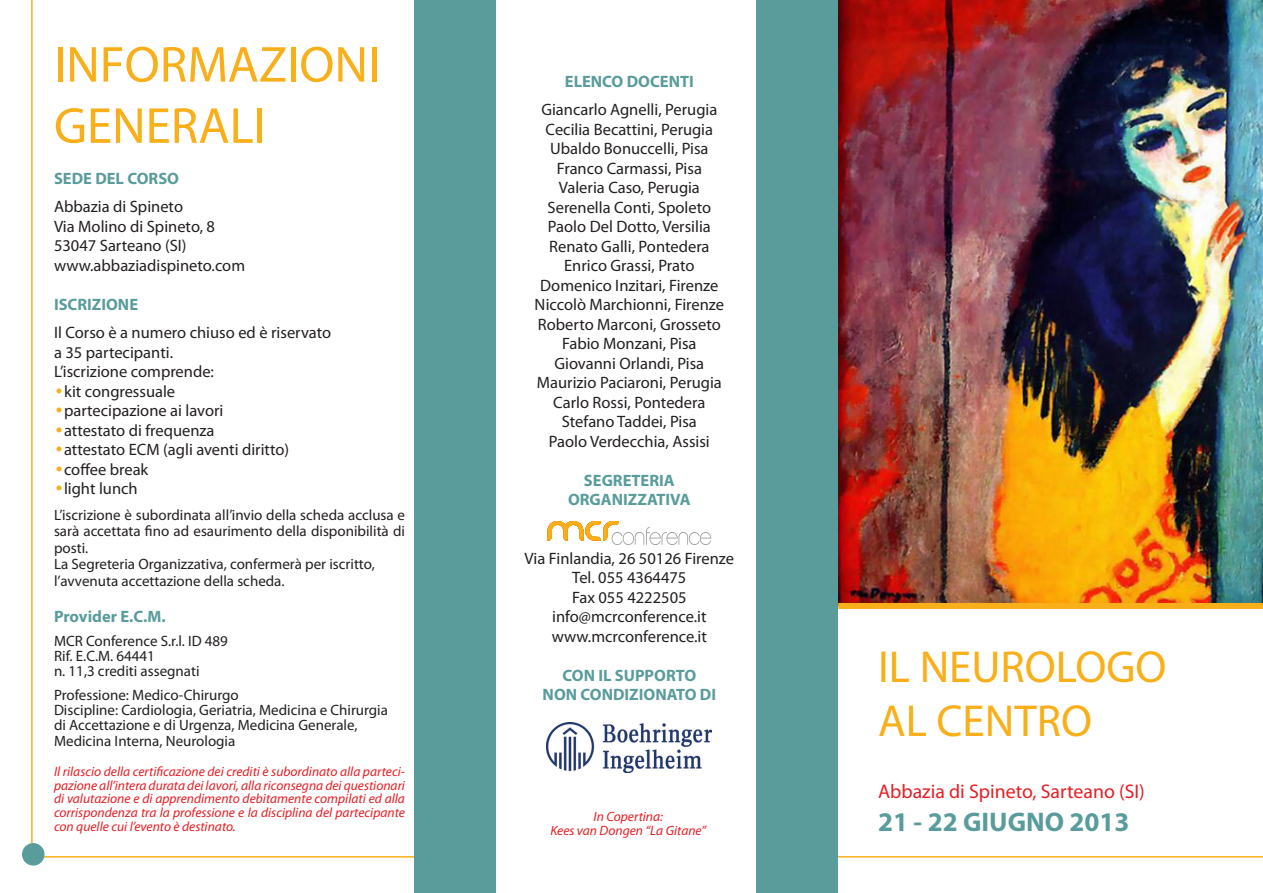
<style>
.page{position:relative;width:1263px;height:893px;background:#fff}
.page>*{position:absolute;margin:0;border:0;box-sizing:border-box;transform-origin:0 0}
.t1{font:51px/61.2px "Myriad Pro";color:#f8af19}
.t2{font:45px "Myriad Pro";color:#f8af19}
.t3{font:700 27px "Myriad Pro";color:#599c9b}
.t4{font:19.8px "Myriad Pro";color:#e61e24}
.t5{font:16.5px "Myriad Pro";color:#231f20}
.t6{font:700 16.5px "Myriad Pro";color:#599c9b}
.t7{font:15px/16.5px "Myriad Pro";color:#231f20;text-align:justify}
.t8{font:italic 13.5px/13.5px "Myriad Pro";color:#e61e24;text-align:justify}
.s1{font-family:"Century Gothic";color:#f8af19}
</style>
<div class="page">
<hr style="left:33px;top:856px;width:1230px;height:2px;background:#f8af19">
<div style="left:414px;top:0;width:424px;height:893px;background:#599c9b"></div>
<div style="left:496px;top:0;width:260px;height:893px;background:#fff"></div>
<img style="left:838px;top:0;width:425px;height:603px">
<img style="left:547px;top:723px;width:165px;height:49px">
<svg style="left:547px;top:521px;width:164px;height:24px"></svg>
<div style="left:838px;top:603px;width:425px;height:6px;background:#f8af19"></div>
<hr style="left:31px;top:0;width:2px;height:857px;background:#f8af19">
<div style="left:22px;top:843px;width:23px;height:23px;background:#599c9b;border-radius:50%"></div>
<p class="t1" style="left:54px;top:33px;width:328px">INFORMAZIONI<br>GENERALI</p>
<p class="t6" style="left:54px;top:168px;width:127px">SEDE DEL CORSO</p>
<p class="t5" style="left:54px;top:197px;width:131px">Abbazia di Spineto</p>
<p class="t5" style="left:54px;top:216px;width:163px">Via Molino di Spineto, 8</p>
<p class="t5" style="left:54px;top:236px;width:134px">53047 Sarteano (SI)</p>
<p class="t5" style="left:54px;top:255px;width:193px">www.abbaziadispineto.com</p>
<p class="t6" style="left:54px;top:294px;width:86px">ISCRIZIONE</p>
<p class="t5" style="left:54px;top:323px;width:279px">Il Corso è a numero chiuso ed è riservato</p>
<p class="t5" style="left:54px;top:342px;width:121px">a 35 partecipanti.</p>
<p class="t5" style="left:54px;top:362px;width:162px">L’iscrizione comprende:</p>
<p class="t5" style="left:54px;top:381px;width:123px"><span class="s1">•</span>kit congressuale</p>
<p class="t5" style="left:54px;top:401px;width:171px"><span class="s1">•</span>partecipazione ai lavori</p>
<p class="t5" style="left:54px;top:420px;width:162px"><span class="s1">•</span>attestato di frequenza</p>
<p class="t5" style="left:54px;top:440px;width:237px"><span class="s1">•</span>attestato ECM (agli aventi diritto)</p>
<p class="t5" style="left:54px;top:459px;width:96px"><span class="s1">•</span>coffee break</p>
<p class="t5" style="left:54px;top:479px;width:85px"><span class="s1">•</span>light lunch</p>
<p class="t7" style="left:54px;top:506px;width:353px">L’iscrizione è subordinata all’invio della scheda acclusa e sarà accettata fino ad esaurimento della disponibilità di posti.</p>
<p class="t7" style="left:54px;top:556px;width:322px">La Segreteria Organizzativa, confermerà per iscritto,</p>
<p class="t7" style="left:54px;top:572px;width:232px">l’avvenuta accettazione della scheda.</p>
<p class="t6" style="left:54px;top:606px;width:113px">Provider E.C.M.</p>
<p class="t7" style="left:54px;top:632px;width:175px">MCR Conference S.r.l. ID 489</p>
<p class="t7" style="left:54px;top:647px;width:102px">Rif. E.C.M. 64441</p>
<p class="t7" style="left:54px;top:662px;width:147px">n. 11,3 crediti assegnati</p>
<p class="t7" style="left:54px;top:686px;width:186px">Professione: Medico-Chirurgo</p>
<p class="t7" style="left:54px;top:701px;width:335px">Discipline: Cardiologia, Geriatria, Medicina e Chirurgia</p>
<p class="t7" style="left:54px;top:716px;width:305px">di Accettazione e di Urgenza, Medicina Generale,</p>
<p class="t7" style="left:54px;top:733px;width:183px">Medicina Interna, Neurologia</p>
<p class="t8" style="left:54px;top:765px;width:353px">Il rilascio della certificazione dei crediti è subordinato alla parteci&shy;pazione all’intera durata dei lavori, alla riconsegna dei questionari di valutazione e di apprendimento debitamente compilati ed alla corrispondenza tra la professione e la disciplina del partecipante con quelle cui l’evento è destinato.</p>
<p class="t6" style="left:565px;top:70px;width:130px">ELENCO DOCENTI</p>
<p class="t5" style="left:541px;top:100px;width:177px">Giancarlo Agnelli, Perugia</p>
<p class="t5" style="left:546px;top:119px;width:169px">Cecilia Becattini, Perugia</p>
<p class="t5" style="left:550px;top:139px;width:160px">Ubaldo Bonuccelli, Pisa</p>
<p class="t5" style="left:557px;top:158px;width:147px">Franco Carmassi, Pisa</p>
<p class="t5" style="left:559px;top:178px;width:143px">Valeria Caso, Perugia</p>
<p class="t5" style="left:547px;top:197px;width:165px">Serenella Conti, Spoleto</p>
<p class="t5" style="left:548px;top:217px;width:164px">Paolo Del Dotto, Versilia</p>
<p class="t5" style="left:549px;top:236px;width:162px">Renato Galli, Pontedera</p>
<p class="t5" style="left:564px;top:256px;width:132px">Enrico Grassi, Prato</p>
<p class="t5" style="left:540px;top:275px;width:180px">Domenico Inzitari, Firenze</p>
<p class="t5" style="left:535px;top:295px;width:191px">Niccolò Marchionni, Firenze</p>
<p class="t5" style="left:538px;top:314px;width:184px">Roberto Marconi, Grosseto</p>
<p class="t5" style="left:562px;top:334px;width:136px">Fabio Monzani, Pisa</p>
<p class="t5" style="left:554px;top:353px;width:151px">Giovanni Orlandi, Pisa</p>
<p class="t5" style="left:537px;top:373px;width:186px">Maurizio Paciaroni, Perugia</p>
<p class="t5" style="left:553px;top:392px;width:154px">Carlo Rossi, Pontedera</p>
<p class="t5" style="left:562px;top:412px;width:137px">Stefano Taddei, Pisa</p>
<p class="t5" style="left:549px;top:431px;width:162px">Paolo Verdecchia, Assisi</p>
<p class="t6" style="left:584px;top:469px;width:92px">SEGRETERIA</p>
<p class="t6" style="left:568px;top:489px;width:124px">ORGANIZZATIVA</p>
<p class="t5" style="left:525px;top:548px;width:211px">Via Finlandia, 26 50126 Firenze</p>
<p class="t5" style="left:572px;top:568px;width:116px">Tel. 055 4364475</p>
<p class="t5" style="left:572px;top:587px;width:116px">Fax 055 4222505</p>
<p class="t5" style="left:552px;top:607px;width:156px">info@mcrconference.it</p>
<p class="t5" style="left:552px;top:626px;width:157px">www.mcrconference.it</p>
<p class="t6" style="left:562px;top:664px;width:135px">CON IL SUPPORTO</p>
<p class="t6" style="left:543px;top:684px;width:175px">NON CONDIZIONATO DI</p>
<p class="t8" style="left:593px;top:810px;width:71px">In Copertina:</p>
<p class="t8" style="left:550px;top:823px;width:157px">Kees van Dongen “La Gitane”</p>
<p class="t2" style="left:878px;top:640px;width:290px">IL NEUROLOGO</p>
<p class="t2" style="left:878px;top:694px;width:215px">AL CENTRO</p>
<p class="t4" style="left:878px;top:779px;width:268px">Abbazia di Spineto, Sarteano (SI)</p>
<p class="t3" style="left:878px;top:804px;width:253px">21 - 22 GIUGNO 2013</p>
</div>
